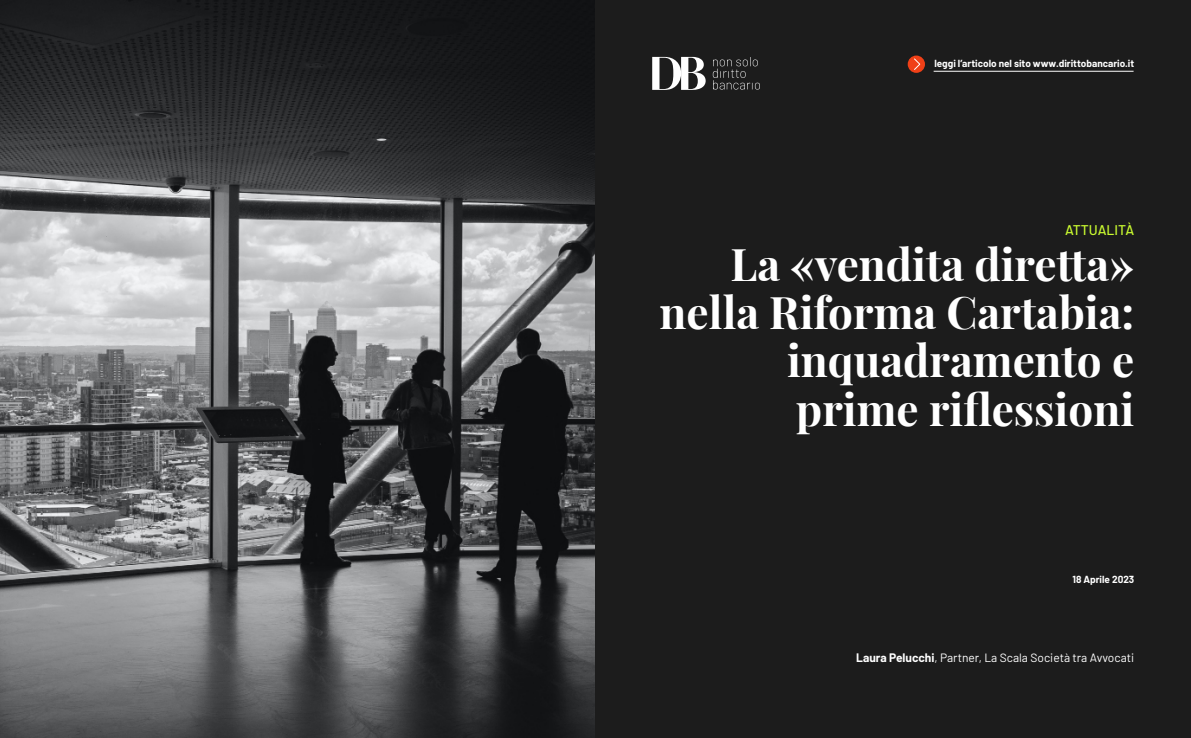
<style>
.page{position:relative;width:1191px;height:738px;background:#fff}
.page>*{position:absolute;margin:0;border:0;box-sizing:border-box;transform-origin:0 0}
.t1{font:700 44px/48px "Playfair Display";color:#fff;text-align:right}
.t2{font:500 14px "Barlow";color:#c9fa30}
.t3{font:12px "Barlow";color:#fff}
.t4{font:700 10px "Barlow";color:#fff}
.s1{font-weight:700}
</style>
<div class="page">
<img style="left:0;top:0;width:595px;height:737px">
<div style="left:595px;top:0;width:596px;height:737px;background:#1c1c1c"></div>
<hr style="left:933px;top:71px;width:200px;height:1px;background:#fff">
<svg style="left:907px;top:55px;width:18px;height:18px"></svg>
<svg style="left:913px;top:58px;width:7px;height:12px"></svg>
<svg style="left:713px;top:57px;width:47px;height:32px"></svg>
<svg style="left:652px;top:57px;width:53px;height:33px"></svg>
<p class="t4" style="left:934px;top:56px;width:201px">leggi l’articolo nel sito www.dirittobancario.it</p>
<p class="t2" style="left:1065px;top:220px;width:71px">ATTUALITÀ</p>
<p class="t1" style="left:659px;top:237px;width:476px">La «vendita diretta» nella Riforma Cartabia: inquadramento e prime riflessioni</p>
<p class="t4" style="left:1072px;top:571px;width:63px">18 Aprile 2023</p>
<p class="t3" style="left:856px;top:648px;width:280px"><span class="s1">Laura Pelucchi</span>, Partner, La Scala Società tra Avvocati</p>
</div>
